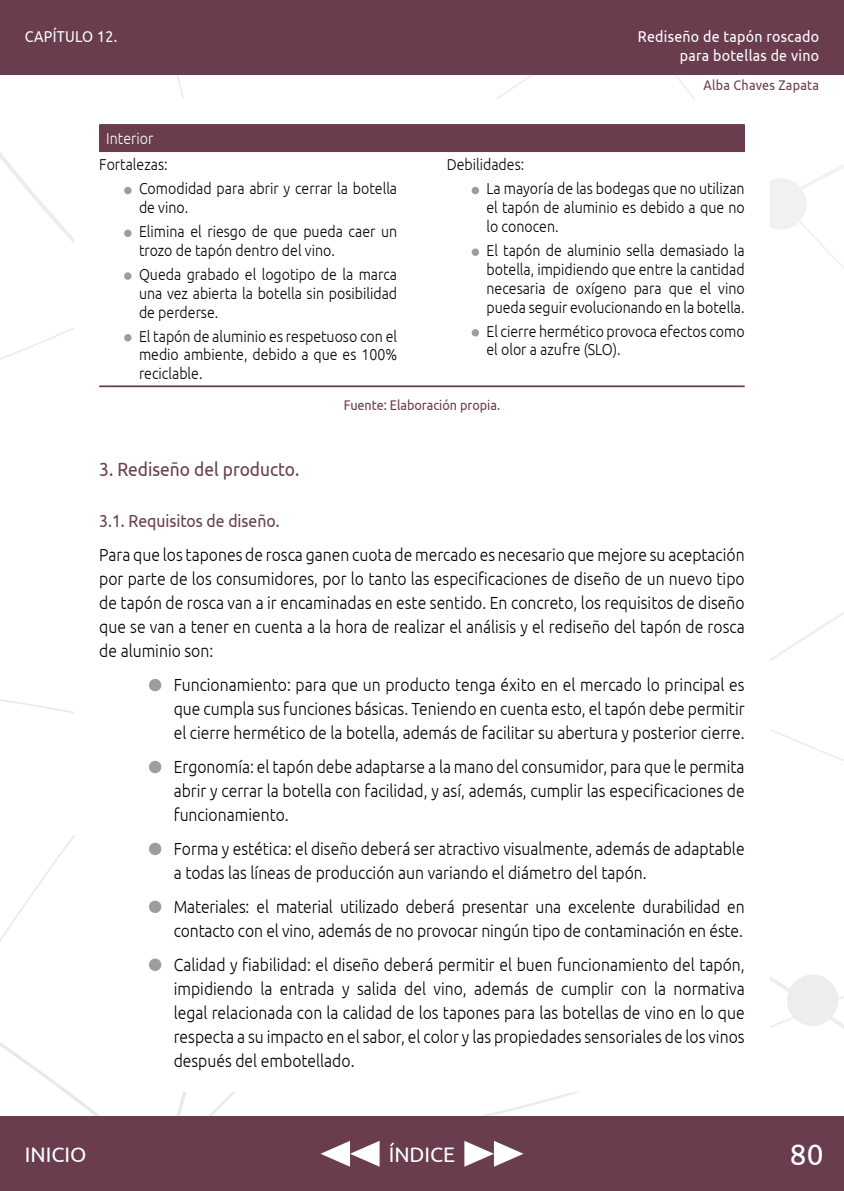
<style>
.page{position:relative;width:844px;height:1191px;background:#fff}
.page>*{position:absolute;margin:0;border:0;box-sizing:border-box;transform-origin:0 0}
.t1{font:29.75px "Ubuntu";color:#fff}
.t2{font:21px "Ubuntu";color:#fff}
.t3{font:19.25px "Ubuntu";color:#693d4e;scale:.9 1}
.t4{font:300 17.5px/24px "Ubuntu";color:#000;text-align:justify;scale:.9 1}
.t5{font:17.5px "Ubuntu";color:#693d4e;scale:.9 1}
.t6{font:300 15.75px/18.9px "Ubuntu";color:#000;scale:.9 1}
.t7{font:15.75px/18.9px "Ubuntu";letter-spacing:.02em;color:#fff;text-align:right;scale:.9 1}
.t8{font:300 15.75px "Ubuntu";color:#fff;scale:.9 1}
.t9{font:14px "Ubuntu";color:#693d4e;scale:.9 1}
.t10{font:14px "Ubuntu";letter-spacing:.02em;color:#693d4e;scale:.9 1}
</style>
<div class="page">
<svg style="left:214px;top:74px;width:629px;height:176px"></svg>
<div style="left:0;top:1116px;width:843px;height:75px;background:#693d4e"></div>
<div style="left:74px;top:99px;width:695px;height:992px;background:#fff"></div>
<svg style="left:464px;top:1141px;width:59px;height:25px"></svg>
<svg style="left:320px;top:1141px;width:59px;height:25px"></svg>
<div style="left:0;top:0;width:843px;height:74px;background:#693d4e"></div>
<div style="left:99px;top:125px;width:645px;height:26px;background:#693d4e"></div>
<hr style="left:99px;top:124px;width:323px;height:2px;background:#693d4e">
<hr style="left:422px;top:124px;width:322px;height:2px;background:#693d4e">
<hr style="left:99px;top:150px;width:323px;height:2px;background:#693d4e">
<hr style="left:422px;top:150px;width:322px;height:2px;background:#693d4e">
<hr style="left:99px;top:385px;width:323px;height:2px;background:#693d4e">
<hr style="left:422px;top:385px;width:322px;height:2px;background:#693d4e">
<div style="left:124px;top:187px;width:7px;height:7px;background:#9d9d9c;border-radius:50%"></div>
<div style="left:124px;top:230px;width:7px;height:7px;background:#9d9d9c;border-radius:50%"></div>
<div style="left:124px;top:272px;width:7px;height:8px;background:#9d9d9c;border-radius:50%"></div>
<div style="left:124px;top:334px;width:7px;height:7px;background:#9d9d9c;border-radius:50%"></div>
<div style="left:471px;top:187px;width:8px;height:7px;background:#9d9d9c;border-radius:50%"></div>
<div style="left:471px;top:248px;width:8px;height:8px;background:#9d9d9c;border-radius:50%"></div>
<div style="left:471px;top:329px;width:8px;height:7px;background:#9d9d9c;border-radius:50%"></div>
<div style="left:149px;top:679px;width:12px;height:12px;background:#9d9d9c;border-radius:50%"></div>
<div style="left:149px;top:761px;width:12px;height:12px;background:#9d9d9c;border-radius:50%"></div>
<div style="left:149px;top:842px;width:12px;height:13px;background:#9d9d9c;border-radius:50%"></div>
<div style="left:149px;top:900px;width:12px;height:13px;background:#9d9d9c;border-radius:50%"></div>
<div style="left:149px;top:958px;width:12px;height:13px;background:#9d9d9c;border-radius:50%"></div>
<p class="t7" style="left:25px;top:26px;width:104px">CAPÍTULO 12.</p>
<p class="t7" style="left:637px;top:26px;width:203px">Rediseño de tapón roscado para botellas de vino</p>
<p class="t10" style="left:703px;top:77px;width:130px">Alba Chaves Zapata</p>
<p class="t8" style="left:106px;top:129px;width:54px">Interior</p>
<p class="t6" style="left:139px;top:152px;width:288px;line-height:23.8px;text-indent:-40px">Fortalezas:<br>Comodidad para abrir y cerrar la botella</p>
<p class="t6" style="left:139px;top:195px;width:288px;line-height:23.8px">de vino.<br>Elimina el riesgo de que pueda caer un</p>
<p class="t6" style="left:139px;top:238px;width:288px;line-height:23.8px">trozo de tapón dentro del vino.<br>Queda grabado el logotipo de la marca</p>
<p class="t6" style="left:139px;top:283px;width:288px">una vez abierta la botella sin posibilidad de perderse.</p>
<p class="t6" style="left:139px;top:326px;width:288px;text-align:justify">El tapón de aluminio es respetuoso con el medio ambiente, debido a que es 100% reciclable.</p>
<p class="t6" style="left:486px;top:152px;width:288px;line-height:23.8px;text-indent:-40px">Debilidades:<br>La mayoría de las bodegas que no utilizan</p>
<p class="t6" style="left:486px;top:198px;width:288px">el tapón de aluminio es debido a que no lo conocen.</p>
<p class="t6" style="left:486px;top:240px;width:288px;text-align:justify">El tapón de aluminio sella demasiado la botella, impidiendo que entre la cantidad necesaria de oxígeno para que el vino pueda seguir evolucionando en la botella.</p>
<p class="t6" style="left:486px;top:321px;width:288px">El cierre hermético provoca efectos como el olor a azufre (SLO).</p>
<p class="t9" style="left:344px;top:396px;width:175px">Fuente: Elaboración propia.</p>
<p class="t3" style="left:99px;top:457px;width:224px">3. Rediseño del producto.</p>
<p class="t5" style="left:99px;top:510px;width:202px">3.1. Requisitos de diseño.</p>
<p class="t4" style="left:99px;top:543px;width:718px">Para que los tapones de rosca ganen cuota de mercado es necesario que mejore su aceptación por parte de los consumidores, por lo tanto las especificaciones de diseño de un nuevo tipo de tapón de rosca van a ir encaminadas en este sentido. En concreto, los requisitos de diseño que se van a tener en cuenta a la hora de realizar el análisis y el rediseño del tapón de rosca de aluminio son:</p>
<p class="t4" style="left:174px;top:672px;width:635px">Funcionamiento: para que un producto tenga éxito en el mercado lo principal es que cumpla sus funciones básicas. Teniendo en cuenta esto, el tapón debe permitir el cierre hermético de la botella, además de facilitar su abertura y posterior cierre.</p>
<p class="t4" style="left:174px;top:754px;width:635px">Ergonomía: el tapón debe adaptarse a la mano del consumidor, para que le permita abrir y cerrar la botella con facilidad, y así, además, cumplir las especificaciones de funcionamiento.</p>
<p class="t4" style="left:174px;top:836px;width:635px">Forma y estética: el diseño deberá ser atractivo visualmente, además de adaptable a todas las líneas de producción aun variando el diámetro del tapón.</p>
<p class="t4" style="left:174px;top:894px;width:635px">Materiales: el material utilizado deberá presentar una excelente durabilidad en contacto con el vino, además de no provocar ningún tipo de contaminación en éste.</p>
<p class="t4" style="left:174px;top:952px;width:635px">Calidad y fiabilidad: el diseño deberá permitir el buen funcionamiento del tapón, impidiendo la entrada y salida del vino, además de cumplir con la normativa legal relacionada con la calidad de los tapones para las botellas de vino en lo que respecta a su impacto en el sabor, el color y las propiedades sensoriales de los vinos después del embotellado.</p>
<p class="t2" style="left:25px;top:1141px;width:63px">INICIO</p>
<p class="t2" style="left:388px;top:1141px;width:68px">ÍNDICE</p>
<h1 class="t1" style="left:789px;top:1136px;width:35px">80</h1>
</div>
